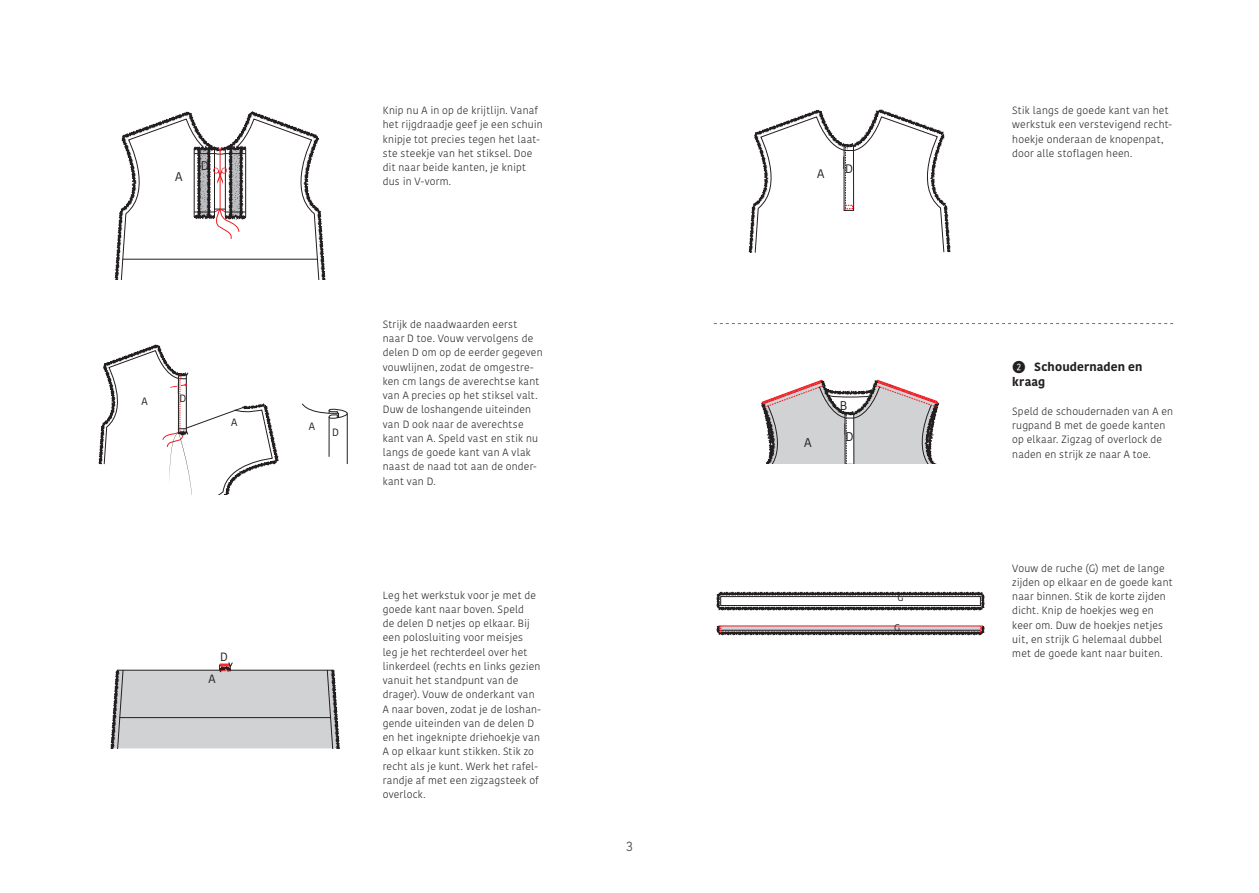
<style>
.page{position:relative;width:1259px;height:893px;background:#fff}
.page>*{position:absolute;margin:0;border:0;box-sizing:border-box;transform-origin:0 0}
.t1{font:17.85px "Kohinoor";color:#231f20}
.t2{font:16.5px "Kohinoor";color:#231f20}
.t3{font:14.85px "Kohinoor";color:#231f20}
.t4{font:13.5px "Kohinoor";color:#57585a}
.t5{font:12.6px "Kohinoor";color:#231f20}
.t6{font:12.45px "Kohinoor";color:#231f20}
.t7{font:12.3px "Kohinoor";color:#231f20}
.t8{font:700 12px/15px "Kohinoor";letter-spacing:.01em;color:#231f20}
.t9{font:12px "Kohinoor";color:#231f20}
.t10{font:10.65px "Kohinoor";color:#231f20}
.t11{font:300 10.5px/14.2px "Kohinoor";letter-spacing:.02em;color:#231f20}
.t12{font:9.6px "Kohinoor";color:#231f20}
.s1{font-family:"Fyra Numeric Circle Closed";font-weight:400;font-size:16.5px}
</style>
<div class="page">
<svg style="left:714px;top:323px;width:459px;height:1px"></svg>
<svg style="left:114px;top:112px;width:212px;height:167px"></svg>
<svg style="left:302px;top:403px;width:45px;height:17px"></svg>
<hr style="left:347px;top:413px;width:1px;height:51px;background:#231f20">
<hr style="left:329px;top:417px;width:1px;height:40px;background:#231f20">
<svg style="left:99px;top:345px;width:179px;height:149px"></svg>
<svg style="left:110px;top:662px;width:230px;height:86px;background:#ccccce"></svg>
<svg style="left:749px;top:110px;width:202px;height:142px"></svg>
<svg style="left:761px;top:380px;width:178px;height:84px"></svg>
<svg style="left:717px;top:592px;width:267px;height:18px"></svg>
<svg style="left:717px;top:626px;width:267px;height:9px;background:#797779"></svg>
<hr style="left:718px;top:626px;width:265px;height:1px;background:#ee1d23">
<p class="t6" style="left:175px;top:169px;width:9px">A</p>
<p class="t6" style="left:201px;top:157px;width:10px">D</p>
<p class="t10" style="left:141px;top:394px;width:8px">A</p>
<h3 class="t3" style="left:177px;top:380px;width:11px">D</h3>
<p class="t10" style="left:180px;top:391px;width:8px">D</p>
<p class="t10" style="left:231px;top:416px;width:8px">A</p>
<p class="t9" style="left:220px;top:650px;width:9px">D</p>
<p class="t9" style="left:208px;top:672px;width:9px">A</p>
<p class="t11" style="left:383px;top:104px;width:161px">Knip nu A in op de krijtlijn. Vanaf het rijgdraadje geef je een schuin knipje tot precies tegen het laat‑ ste steekje van het stiksel. Doe dit naar beide kanten, je knipt dus in V-vorm.</p>
<p class="t10" style="left:309px;top:420px;width:8px">A</p>
<p class="t10" style="left:332px;top:426px;width:8px">D</p>
<p class="t11" style="left:383px;top:317px;width:161px">Strijk de naadwaarden eerst<br>naar D toe. Vouw vervolgens de delen D om op de eerder gegeven vouwlijnen, zodat de omgestre‑ ken cm langs de averechtse kant van A precies op het stiksel valt.<br>Duw de loshangende uiteinden van D ook naar de averechtse kant van A. Speld vast en stik nu langs de goede kant van A vlak naast de naad tot aan de onder‑ kant van D.</p>
<p class="t11" style="left:383px;top:588px;width:160px">Leg het werkstuk voor je met de goede kant naar boven. Speld<br>de delen D netjes op elkaar. Bij een polosluiting voor meisjes<br>leg je het rechterdeel over het linkerdeel (rechts en links gezien vanuit het standpunt van de drager). Vouw de onderkant van<br>A naar boven, zodat je de loshan‑ gende uiteinden van de delen D en het ingeknipte driehoekje van<br>A op elkaar kunt stikken. Stik zo recht als je kunt. Werk het rafel‑ randje af met een zigzagsteek of overlock.</p>
<p class="t4" style="left:626px;top:837px;width:8px">3</p>
<p class="t7" style="left:817px;top:166px;width:9px">A</p>
<h1 class="t1" style="left:842px;top:151px;width:13px">D<sub>D</sub></h1>
<p class="t5" style="left:804px;top:435px;width:9px">A</p>
<p class="t5" style="left:840px;top:397px;width:9px">B</p>
<h2 class="t2" style="left:843px;top:419px;width:12px">D<sub>D</sub></h2>
<p class="t12" style="left:897px;top:592px;width:8px">G</p>
<p class="t12" style="left:897px;top:616px;width:8px">G</p>
<p class="t12" style="left:894px;top:621px;width:8px">G</p>
<p class="t11" style="left:1012px;top:104px;width:161px">Stik langs de goede kant van het werkstuk een verstevigend recht‑ hoekje onderaan de knopenpat, door alle stoflagen heen.</p>
<p class="t8" style="left:1012px;top:360px;width:132px"><span class="s1">2</span> Schoudernaden en kraag</p>
<p class="t11" style="left:1012px;top:404px;width:162px">Speld de schoudernaden van A en rugpand B met de goede kanten op elkaar. Zigzag of overlock de naden en strijk ze naar A toe.</p>
<p class="t11" style="left:1012px;top:561px;width:162px">Vouw de ruche (G) met de lange zijden op elkaar en de goede kant naar binnen. Stik de korte zijden dicht. Knip de hoekjes weg en keer om. Duw de hoekjes netjes uit, en strijk G helemaal dubbel met de goede kant naar buiten.</p>
</div>
